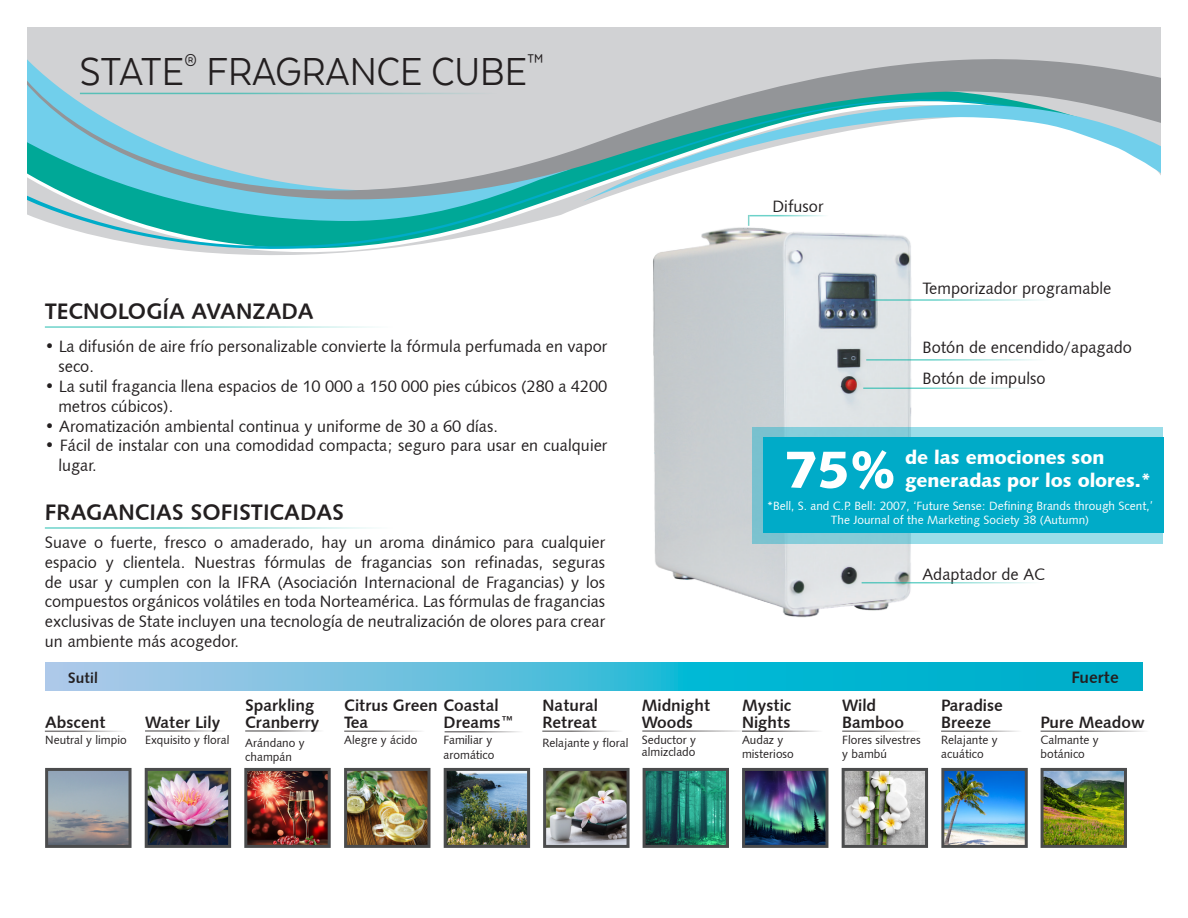
<style>
.page{position:relative;width:1188px;height:918px;background:#fff}
.page>*{position:absolute;margin:0;border:0;box-sizing:border-box;transform-origin:0 0}
.t1{font:52.5px "Humanist 531 BT Black A";color:#fff}
.t2{font:45px "Texta Narrow";color:#231f20}
.t3{font:22.5px "Humanist 531 BT Bold A";color:#231f20}
.t4{font:19.5px "Humanist 531 BT Black A";color:#fff}
.t5{font:16.5px/19.8px "Humanist 531 BT Roman A";color:#231f20}
.t6{font:16.5px "Humanist 531 BT Bold A";color:#231f20}
.t7{font:15px "Humanist 531 BT Bold A";color:#231f20}
.t8{font:12px "Humanist 531 BT Roman A";color:#231f20}
.t9{font:12px "Humanist 531 BT Roman A";color:#fff}
</style>
<div class="page">
<svg style="left:27px;top:27px;width:1134px;height:228px;fill:#d1d2d4"></svg>
<div style="left:27px;top:53px;width:544px;height:6px;background:#d1d2d4"></div>
<svg style="left:27px;top:59px;width:1134px;height:46px;background:#bbc1c3"></svg>
<svg style="left:27px;top:99px;width:1061px;height:150px"></svg>
<svg style="left:583px;top:105px;width:578px;height:97px"></svg>
<hr style="left:80px;top:93px;width:517px;height:1px;background:#00b2a3">
<hr style="left:45px;top:527px;width:432px;height:2px;background:#00b2a3">
<svg style="left:45px;top:662px;width:1098px;height:29px;background:#41bbd9"></svg>
<img style="left:149px;top:772px;width:78px;height:72px">
<div style="left:145px;top:768px;width:86px;height:80px;border:3px solid #4b4c4d"></div>
<img style="left:49px;top:772px;width:79px;height:72px">
<div style="left:45px;top:768px;width:87px;height:80px;border:3px solid #4b4c4d"></div>
<img style="left:945px;top:772px;width:79px;height:72px">
<div style="left:941px;top:768px;width:87px;height:80px;border:3px solid #4b4c4d"></div>
<img style="left:1045px;top:772px;width:78px;height:72px">
<div style="left:1041px;top:768px;width:86px;height:80px;border:3px solid #4b4c4d"></div>
<img style="left:647px;top:772px;width:78px;height:72px">
<div style="left:643px;top:768px;width:86px;height:80px;border:3px solid #4b4c4d"></div>
<img style="left:348px;top:772px;width:78px;height:72px">
<div style="left:344px;top:768px;width:86px;height:80px;border:3px solid #4b4c4d"></div>
<img style="left:448px;top:772px;width:78px;height:72px">
<div style="left:444px;top:768px;width:86px;height:80px;border:3px solid #4b4c4d"></div>
<img style="left:547px;top:772px;width:79px;height:72px">
<div style="left:543px;top:768px;width:87px;height:80px;border:3px solid #4b4c4d"></div>
<hr style="left:941px;top:730px;width:100px;height:2px;background:#231f20">
<hr style="left:344px;top:730px;width:100px;height:2px;background:#231f20">
<hr style="left:145px;top:730px;width:100px;height:2px;background:#231f20">
<hr style="left:642px;top:730px;width:135px;height:2px;background:#231f20">
<hr style="left:542px;top:730px;width:101px;height:2px;background:#231f20">
<hr style="left:445px;top:731px;width:97px;height:2px;background:#231f20">
<img style="left:746px;top:772px;width:78px;height:72px">
<div style="left:742px;top:768px;width:86px;height:80px;border:3px solid #4b4c4d"></div>
<hr style="left:742px;top:730px;width:100px;height:2px;background:#231f20">
<hr style="left:45px;top:731px;width:100px;height:1px;background:#231f20">
<hr style="left:1041px;top:730px;width:134px;height:2px;background:#231f20">
<img style="left:248px;top:772px;width:79px;height:72px">
<div style="left:244px;top:768px;width:87px;height:80px;border:3px solid #4b4c4d"></div>
<hr style="left:245px;top:730px;width:98px;height:2px;background:#231f20">
<img style="left:846px;top:772px;width:78px;height:72px">
<div style="left:842px;top:768px;width:86px;height:80px;border:3px solid #4b4c4d"></div>
<hr style="left:842px;top:730px;width:98px;height:2px;background:#231f20">
<hr style="left:45px;top:326px;width:432px;height:2px;background:#00b2a3">
<hr style="left:749px;top:215px;width:98px;height:1px;background:#00b2a3">
<img style="left:640px;top:221px;width:286px;height:397px">
<div style="left:752px;top:427px;width:411px;height:117px;background:linear-gradient(to right,#80c7d4,#a2e4f0)"></div>
<div style="left:763px;top:437px;width:400px;height:96px;background:#00abc8"></div>
<hr style="left:871px;top:299px;width:223px;height:2px;background:#00b2a3">
<hr style="left:866px;top:359px;width:224px;height:2px;background:#00b2a3">
<hr style="left:863px;top:388px;width:205px;height:1px;background:#00b2a3">
<hr style="left:862px;top:582px;width:223px;height:1px;background:#00b2a3">
<p class="t2" style="left:80px;top:49px;width:465px">STATE<sup>®</sup> FRAGRANCE CUBE<sup>™</sup></p>
<p class="t5" style="left:772px;top:196px;width:53px">Difusor</p>
<p class="t5" style="left:923px;top:278px;width:190px">Temporizador programable</p>
<p class="t3" style="left:45px;top:298px;width:270px">TECNOLOGÍA AVANZADA</p>
<p class="t5" style="left:58px;top:336px;width:551px;text-indent:-13px">• La difusión de aire frío personalizable convierte la fórmula perfumada en vapor seco.</p>
<p class="t5" style="left:58px;top:376px;width:551px;text-indent:-13px">• La sutil fragancia llena espacios de 10 000 a 150 000 pies cúbicos (280 a 4200 metros cúbicos).</p>
<p class="t5" style="left:45px;top:416px;width:455px">• Aromatización ambiental continua y uniforme de 30 a 60 días.</p>
<p class="t5" style="left:58px;top:435px;width:551px;text-indent:-13px">• Fácil de instalar con una comodidad compacta; seguro para usar en cualquier lugar.</p>
<p class="t5" style="left:923px;top:337px;width:211px">Botón de encendido/apagado</p>
<p class="t5" style="left:923px;top:368px;width:125px">Botón de impulso</p>
<p class="t1" style="left:785px;top:437px;width:113px">75%</p>
<p class="t4" style="left:905px;top:445px;width:201px">de las emociones son</p>
<p class="t4" style="left:905px;top:467px;width:247px">generadas por los olores.*</p>
<p class="t9" style="left:767px;top:498px;width:387px">*Bell, S. and C.P. Bell: 2007, ‘Future Sense: Defining Brands through Scent,’</p>
<p class="t9" style="left:831px;top:512px;width:260px">The Journal of the Marketing Society 38 (Autumn)</p>
<p class="t3" style="left:45px;top:499px;width:301px">FRAGANCIAS SOFISTICADAS</p>
<p class="t5" style="left:45px;top:532px;width:562px;text-align:justify">Suave o fuerte, fresco o amaderado, hay un aroma dinámico para cualquier espacio y clientela. Nuestras fórmulas de fragancias son refinadas, seguras de usar y cumplen con la IFRA (Asociación Internacional de Fragancias) y los compuestos orgánicos volátiles en toda Norteamérica. Las fórmulas de fragancias exclusivas de State incluyen una tecnología de neutralización de olores para crear un ambiente más acogedor.</p>
<p class="t7" style="left:68px;top:669px;width:31px">Sutil</p>
<p class="t6" style="left:1071px;top:667px;width:49px">Fuerte</p>
<p class="t6" style="left:344px;top:695px;width:156px">Citrus Green Coastal</p>
<p class="t6" style="left:344px;top:712px;width:26px">Tea</p>
<p class="t8" style="left:344px;top:732px;width:75px">Alegre y ácido</p>
<p class="t5" style="left:923px;top:564px;width:124px">Adaptador de AC</p>
<p class="t6" style="left:245px;top:695px;width:71px">Sparkling</p>
<p class="t6" style="left:245px;top:712px;width:76px">Cranberry</p>
<p class="t8" style="left:245px;top:735px;width:61px">Arándano y</p>
<p class="t8" style="left:245px;top:749px;width:48px">champán</p>
<p class="t6" style="left:543px;top:695px;width:57px">Natural</p>
<p class="t6" style="left:543px;top:712px;width:56px">Retreat</p>
<p class="t8" style="left:543px;top:735px;width:87px">Relajante y floral</p>
<p class="t6" style="left:642px;top:695px;width:70px">Midnight</p>
<p class="t6" style="left:642px;top:712px;width:53px">Woods</p>
<p class="t8" style="left:642px;top:732px;width:56px">Seductor y</p>
<p class="t8" style="left:642px;top:744px;width:55px">almizclado</p>
<p class="t6" style="left:842px;top:695px;width:35px">Wild</p>
<p class="t6" style="left:842px;top:712px;width:63px">Bamboo</p>
<p class="t8" style="left:842px;top:732px;width:80px">Flores silvestres</p>
<p class="t8" style="left:842px;top:746px;width:46px">y bambú</p>
<p class="t6" style="left:941px;top:695px;width:63px">Paradise</p>
<p class="t6" style="left:941px;top:712px;width:51px">Breeze</p>
<p class="t8" style="left:941px;top:732px;width:58px">Relajante y</p>
<p class="t8" style="left:941px;top:746px;width:44px">acuático</p>
<p class="t6" style="left:742px;top:695px;width:51px">Mystic</p>
<p class="t6" style="left:742px;top:712px;width:50px">Nights</p>
<p class="t8" style="left:742px;top:732px;width:43px">Audaz y</p>
<p class="t8" style="left:742px;top:746px;width:53px">misterioso</p>
<p class="t6" style="left:45px;top:712px;width:62px">Abscent</p>
<p class="t8" style="left:45px;top:732px;width:83px">Neutral y limpio</p>
<p class="t6" style="left:145px;top:712px;width:77px">Water Lily</p>
<p class="t8" style="left:145px;top:732px;width:86px">Exquisito y floral</p>
<p class="t6" style="left:1041px;top:712px;width:106px">Pure Meadow</p>
<p class="t8" style="left:1041px;top:732px;width:60px">Calmante y</p>
<p class="t8" style="left:1041px;top:746px;width:46px">botánico</p>
<p class="t6" style="left:444px;top:712px;width:72px">Dreams™</p>
<p class="t8" style="left:444px;top:732px;width:50px">Familiar y</p>
<p class="t8" style="left:444px;top:747px;width:52px">aromático</p>
</div>
